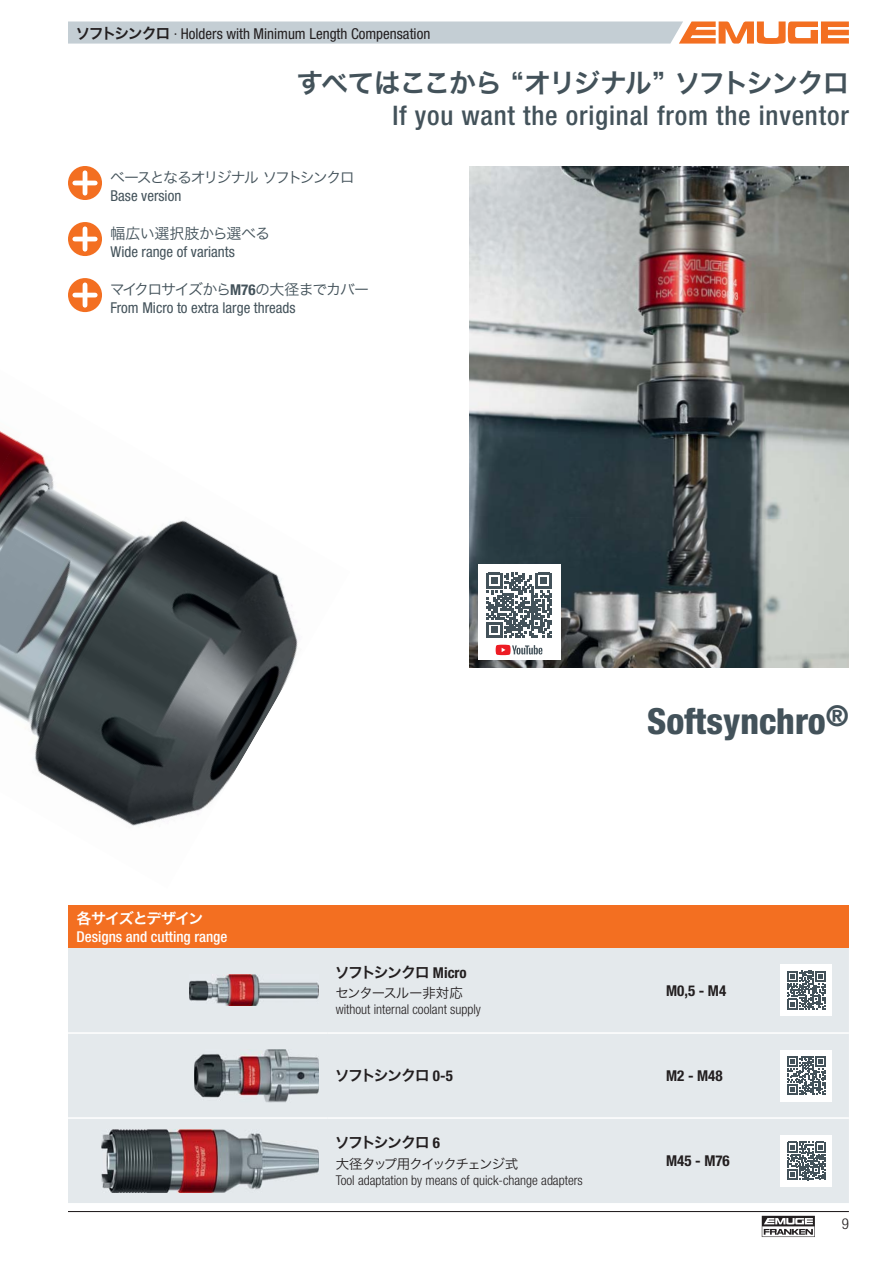
<style>
.page{position:relative;width:893px;height:1263px;background:#fff}
.page>*{position:absolute;margin:0;border:0;box-sizing:border-box;transform-origin:0 0}
.t1{font:800 condensed 36px "Helvetica Neue LT Pro";color:#43525a}
.t2{font:500 condensed 27px "Helvetica Neue LT Pro";letter-spacing:.03em;color:#43525a}
.t3{font:27px "Hira Kaku Pro W6 90 msp RKSJ H";letter-spacing:-.06em;color:#43525a}
.t4{font:condensed 15px "Helvetica Neue LT Pro";color:#43525a}
.t5{font:condensed 15px "Helvetica Neue LT Pro";color:#231f20}
.t6{font:15px "Hira Kaku Pro W6 90 msp RKSJ H";letter-spacing:-.105em;color:#231f20}
.t7{font:500 condensed 15px "Helvetica Neue LT Pro";color:#fff}
.t8{font:700 condensed 15px "Helvetica Neue LT Pro";color:#231f20}
.t9{font:15px "Hira Kaku Pro W3 90 msp RKSJ H";letter-spacing:-.085em;color:#43525a}
.t10{font:15px "Hira Kaku Pro W3 90 msp RKSJ H";letter-spacing:-.12em;color:#43525a}
.t11{font:15px "Hira Kaku Pro W3 90 msp RKSJ H";letter-spacing:-.03em;color:#43525a}
.t12{font:15px "Hira Kaku Pro W6 90 msp RKSJ H";letter-spacing:-.075em;color:#fff}
.t13{font:300 condensed 15px "Helvetica Neue LT Pro";color:#231f20}
.t14{font:300 condensed 13.5px "Helvetica Neue LT Pro";color:#231f20}
.t15{font:13.5px "Hira Kaku Pro W3 90 msp RKSJ H";letter-spacing:-.1em;color:#231f20}
.t16{font:13.5px "Hira Kaku Pro W3 90 msp RKSJ H";letter-spacing:-.075em;color:#231f20}
.s1{font-family:"Hira Kaku Pro W6 90 msp RKSJ H";font-stretch:normal}
.s2{font-family:"Helvetica Neue LT Pro";font-weight:700;font-stretch:condensed}
</style>
<div class="page">
<svg style="left:68px;top:21px;width:781px;height:23px;background:#d1c6c0"></svg>
<svg style="left:762px;top:1216px;width:53px;height:21px"></svg>
<hr style="left:68px;top:1211px;width:781px;height:1px;background:#231f20">
<img style="left:0;top:520px;width:298px;height:307px">
<img style="left:0;top:509px;width:132px;height:165px">
<img style="left:0;top:456px;width:88px;height:116px">
<img style="left:0;top:430px;width:44px;height:41px">
<div style="left:68px;top:906px;width:781px;height:42px;background:#f36f21"></div>
<div style="left:68px;top:948px;width:781px;height:255px;background:#e4e9ec"></div>
<hr style="left:68px;top:1032px;width:259px;height:2px;background:#fff">
<hr style="left:327px;top:1032px;width:522px;height:2px;background:#fff">
<hr style="left:68px;top:1117px;width:259px;height:2px;background:#fff">
<hr style="left:327px;top:1117px;width:522px;height:2px;background:#fff">
<img style="left:189px;top:975px;width:130px;height:31px">
<div style="left:781px;top:965px;width:51px;height:51px;background:#fff"></div>
<svg style="left:787px;top:971px;width:39px;height:38px"></svg>
<img style="left:194px;top:1049px;width:125px;height:53px">
<div style="left:781px;top:1050px;width:51px;height:51px;background:#fff"></div>
<svg style="left:787px;top:1056px;width:39px;height:39px"></svg>
<img style="left:101px;top:1130px;width:218px;height:62px">
<div style="left:781px;top:1135px;width:51px;height:51px;background:#fff"></div>
<svg style="left:787px;top:1142px;width:39px;height:38px"></svg>
<img style="left:469px;top:166px;width:332px;height:350px">
<img style="left:801px;top:166px;width:48px;height:502px">
<img style="left:469px;top:516px;width:334px;height:152px">
<svg style="left:68px;top:166px;width:34px;height:34px"></svg>
<hr style="left:83px;top:173px;width:4px;height:20px;background:#fff">
<hr style="left:75px;top:181px;width:20px;height:4px;background:#fff">
<svg style="left:68px;top:222px;width:34px;height:34px"></svg>
<hr style="left:83px;top:229px;width:4px;height:20px;background:#fff">
<hr style="left:75px;top:237px;width:20px;height:4px;background:#fff">
<svg style="left:68px;top:278px;width:34px;height:34px"></svg>
<hr style="left:83px;top:285px;width:4px;height:20px;background:#fff">
<hr style="left:75px;top:293px;width:20px;height:4px;background:#fff">
<div style="left:478px;top:564px;width:82px;height:95px;background:#fff"></div>
<svg style="left:486px;top:573px;width:65px;height:65px"></svg>
<svg style="left:496px;top:645px;width:46px;height:10px"></svg>
<p class="t5" style="left:76px;top:28px;width:356px"><span class="s1">ソフトシンクロ</span> · Holders with Minimum Length Compensation</p>
<h2 class="t3" style="left:296px;top:73px;width:554px">すべてはここから “オリジナル” ソフトシンクロ</h2>
<h2 class="t2" style="left:392px;top:106px;width:458px">If you want the original from the inventor</h2>
<p class="t10" style="left:110px;top:172px;width:246px">ベースとなるオリジナル ソフトシンクロ</p>
<p class="t4" style="left:111px;top:190px;width:72px">Base version</p>
<p class="t11" style="left:111px;top:228px;width:161px">幅広い選択肢から選べる</p>
<p class="t4" style="left:111px;top:246px;width:126px">Wide range of variants</p>
<p class="t9" style="left:110px;top:284px;width:261px">マイクロサイズから<span class="s2">M76</span>の大径までカバー</p>
<p class="t4" style="left:111px;top:302px;width:187px">From Micro to extra large threads</p>
<p class="t12" style="left:77px;top:912px;width:128px">各サイズとデザイン</p>
<p class="t7" style="left:77px;top:931px;width:152px">Designs and cutting range</p>
<p class="t6" style="left:335px;top:966px;width:133px">ソフトシンクロ <span class="s2">Micro</span></p>
<p class="t16" style="left:335px;top:988px;width:129px">センタースルー非対応</p>
<p class="t14" style="left:336px;top:1005px;width:147px">without internal coolant supply</p>
<h1 class="t1" style="left:647px;top:700px;width:203px">Softsynchro <sup>®</sup></h1>
<p class="t8" style="left:666px;top:985px;width:62px">M0,5 - M4</p>
<p class="t6" style="left:335px;top:1070px;width:119px">ソフトシンクロ <span class="s2">0-5</span></p>
<p class="t8" style="left:666px;top:1070px;width:58px">M2 - M48</p>
<p class="t6" style="left:335px;top:1137px;width:107px">ソフトシンクロ <span class="s2">6</span></p>
<p class="t15" style="left:336px;top:1159px;width:184px">大径タップ用クイックチェンジ式</p>
<p class="t14" style="left:336px;top:1175px;width:248px">Tool adaptation by means of quick-change adapters</p>
<p class="t8" style="left:666px;top:1156px;width:65px">M45 - M76</p>
<p class="t13" style="left:842px;top:1218px;width:9px">9</p>
</div>
